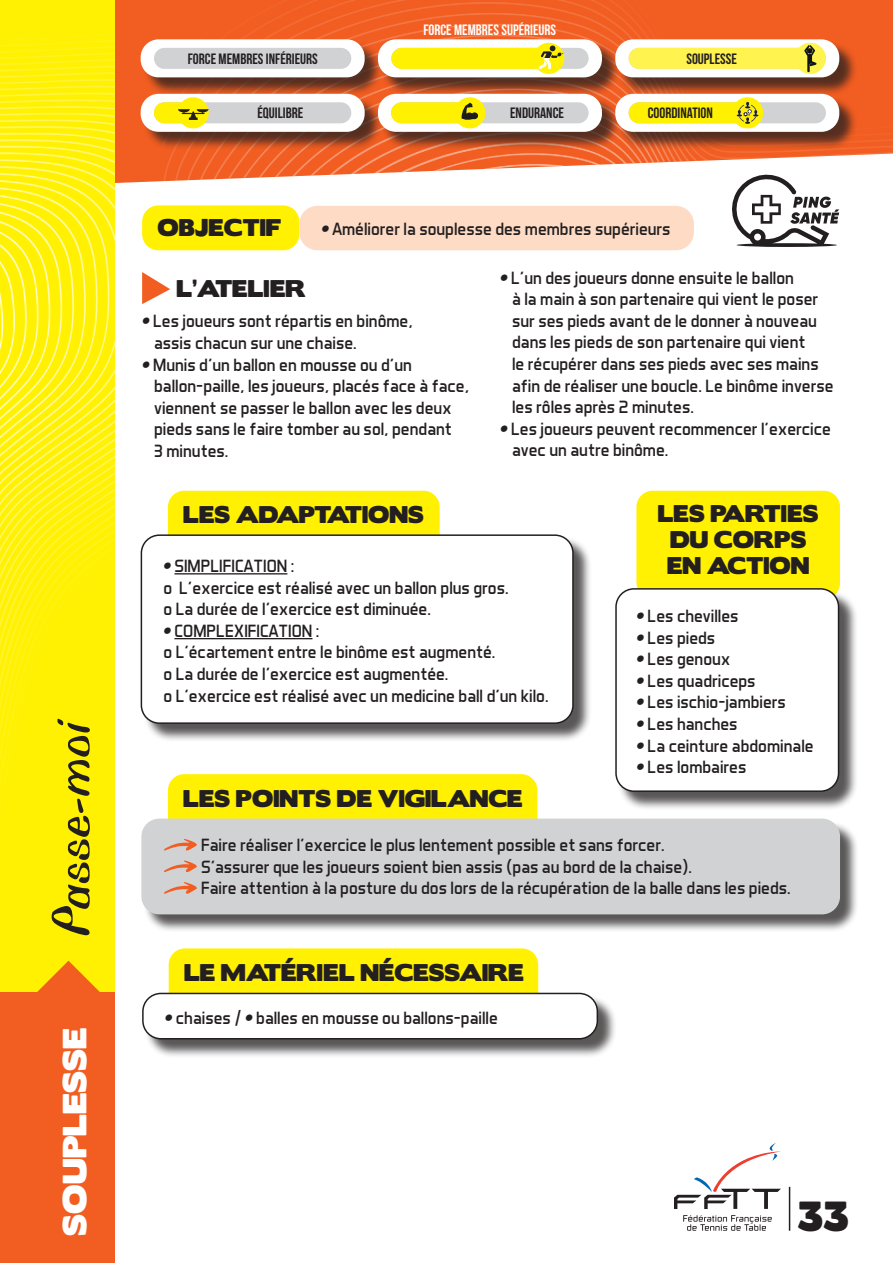
<style>
.page{position:relative;width:893px;height:1263px;background:#fff}
.page>*{position:absolute;margin:0;border:0;box-sizing:border-box;transform-origin:0 0}
.t1{font:57px "Biffo MT Std";color:#231f20}
.t2{font:37.5px "Boris Black Bloxx";color:#231f20}
.t3{font:30px "Boris Black Bloxx";color:#fff}
.t4{font:21.6px/26px "Boris Black Bloxx";color:#231f20;text-align:center}
.t5{font:18px/21.6px "Aero Matics";color:#231f20}
.t6{font:15px "Bebas Neue";color:#231f20}
.t7{font:15px "Bebas Neue";color:#fff}
.s1{font-family:"Gilroy";font-weight:800;font-style:italic}
</style>
<div class="page">
<svg style="left:114px;top:0;width:52px;height:187px;background:#f26729"></svg>
<img style="left:163px;top:0;width:730px;height:181px">
<img style="left:0;top:0;width:114px;height:993px">
<svg style="left:732px;top:175px;width:107px;height:72px"></svg>
<div style="left:142px;top:205px;width:157px;height:45px;background:#fff101;border-radius:16px"></div>
<div style="left:168px;top:491px;width:272px;height:89px;background:#fff101;border-radius:16px"></div>
<div style="left:299px;top:206px;width:395px;height:44px;background:#fddbc5;border-radius:18px"></div>
<div style="left:143px;top:537px;width:449px;height:205px;background:#231f20;opacity:.75"></div>
<div style="left:141px;top:535px;width:432px;height:188px;background:#fff;border-radius:18px"></div>
<div style="left:141px;top:534px;width:433px;height:190px;border:2px solid #231f20;border-radius:18px"></div>
<svg style="left:142px;top:272px;width:28px;height:32px"></svg>
<hr style="left:174px;top:573px;width:113px;height:1px;background:#231f20">
<hr style="left:174px;top:638px;width:138px;height:1px;background:#231f20">
<div style="left:168px;top:774px;width:369px;height:90px;background:#fff101;border-radius:16px"></div>
<div style="left:169px;top:948px;width:369px;height:90px;background:#fff101;border-radius:16px"></div>
<div style="left:0;top:993px;width:115px;height:270px;background:#f25d21"></div>
<svg style="left:23px;top:961px;width:91px;height:32px;background:#faba0c"></svg>
<div style="left:636px;top:491px;width:204px;height:108px;background:#fff101;border-radius:16px"></div>
<div style="left:144px;top:995px;width:472px;height:63px;background:#231f20;opacity:.75"></div>
<div style="left:143px;top:993px;width:454px;height:46px;background:#fff;border-radius:18px"></div>
<div style="left:142px;top:993px;width:456px;height:46px;border:2px solid #231f20;border-radius:18px"></div>
<div style="left:144px;top:821px;width:715px;height:112px;background:#231f20;opacity:.75"></div>
<div style="left:141px;top:818px;width:699px;height:96px;background:#d1d2d4;border-radius:18px"></div>
<svg style="left:164px;top:839px;width:33px;height:12px"></svg>
<svg style="left:164px;top:860px;width:33px;height:12px"></svg>
<svg style="left:164px;top:882px;width:33px;height:12px"></svg>
<div style="left:617px;top:590px;width:241px;height:221px;background:#231f20;opacity:.75"></div>
<div style="left:616px;top:589px;width:222px;height:202px;background:#fff;border-radius:18px"></div>
<div style="left:615px;top:588px;width:224px;height:204px;border:2px solid #231f20;border-radius:18px"></div>
<div style="left:143px;top:42px;width:240px;height:54px;background:#231f20;opacity:.75"></div>
<div style="left:141px;top:39px;width:224px;height:38px;background:#fff;border-radius:18px"></div>
<div style="left:143px;top:96px;width:240px;height:55px;background:#231f20;opacity:.75"></div>
<div style="left:141px;top:94px;width:224px;height:38px;background:#fff;border-radius:18px"></div>
<div style="left:380px;top:42px;width:240px;height:54px;background:#231f20;opacity:.75"></div>
<div style="left:378px;top:39px;width:224px;height:38px;background:#fff;border-radius:18px"></div>
<div style="left:380px;top:96px;width:240px;height:55px;background:#231f20;opacity:.75"></div>
<div style="left:378px;top:94px;width:224px;height:38px;background:#fff;border-radius:18px"></div>
<div style="left:617px;top:42px;width:241px;height:54px;background:#231f20;opacity:.75"></div>
<div style="left:615px;top:39px;width:224px;height:38px;background:#fff;border-radius:18px"></div>
<div style="left:617px;top:96px;width:241px;height:55px;background:#231f20;opacity:.75"></div>
<div style="left:615px;top:94px;width:224px;height:38px;background:#fff;border-radius:18px"></div>
<div style="left:154px;top:48px;width:197px;height:21px;background:#d1d2d4;border-radius:11px"></div>
<div style="left:154px;top:102px;width:197px;height:21px;background:#d1d2d4;border-radius:11px"></div>
<div style="left:391px;top:48px;width:198px;height:21px;background:#d1d2d4;border-radius:11px"></div>
<div style="left:391px;top:102px;width:198px;height:21px;background:#d1d2d4;border-radius:11px"></div>
<div style="left:629px;top:102px;width:197px;height:21px;background:#d1d2d4;border-radius:11px"></div>
<div style="left:154px;top:102px;width:49px;height:21px;background:#fff101;border-radius:11px"></div>
<div style="left:391px;top:48px;width:158px;height:21px;background:#fff101;border-radius:11px"></div>
<div style="left:629px;top:102px;width:129px;height:21px;background:#fff101;border-radius:11px"></div>
<div style="left:629px;top:48px;width:183px;height:21px;background:#fff34f;border-radius:11px"></div>
<div style="left:178px;top:97px;width:31px;height:31px;background:#fff101;border-radius:50%"></div>
<svg style="left:178px;top:109px;width:31px;height:11px"></svg>
<div style="left:732px;top:97px;width:31px;height:31px;background:#fff101;border-radius:50%"></div>
<svg style="left:737px;top:102px;width:21px;height:22px"></svg>
<div style="left:533px;top:43px;width:31px;height:31px;background:#fff101;border-radius:50%"></div>
<svg style="left:538px;top:46px;width:25px;height:24px"></svg>
<div style="left:795px;top:43px;width:31px;height:31px;background:#fff34f;border-radius:50%"></div>
<svg style="left:804px;top:45px;width:12px;height:27px"></svg>
<div style="left:391px;top:102px;width:79px;height:21px;background:#fff101;border-radius:11px"></div>
<div style="left:454px;top:97px;width:31px;height:31px;background:#fff101;border-radius:50%"></div>
<svg style="left:461px;top:103px;width:17px;height:17px"></svg>
<svg style="left:674px;top:1143px;width:107px;height:66px"></svg>
<svg style="left:683px;top:1215px;width:89px;height:16px"></svg>
<hr style="left:789px;top:1187px;width:1px;height:44px;background:#231f20">
<svg style="left:0;top:0;width:21px;height:154px;background:#fff10e"></svg>
<p class="t1" style="left:37px;top:937px;width:220px;rotate:-90deg">Passe-moi</p>
<p class="t3" style="left:52px;top:1235px;width:210px;rotate:-90deg">SOUPLESSE</p>
<p class="t6" style="left:188px;top:51px;width:132px">FORCE MEMBRES INFÉRIEURS</p>
<p class="t7" style="left:423px;top:22px;width:134px">FORCE MEMBRES SUPÉRIEURS</p>
<p class="t6" style="left:686px;top:51px;width:52px">SOUPLESSE</p>
<p class="t6" style="left:257px;top:105px;width:47px">ÉQUILIBRE</p>
<p class="t6" style="left:648px;top:105px;width:67px">COORDINATION</p>
<p class="t6" style="left:510px;top:105px;width:55px">ENDURANCE</p>
<p class="t4" style="left:157px;top:216px;width:126px">OBJECTIF</p>
<p class="t5" style="left:321px;top:218px;width:351px"><span class="s1">•</span> Améliorer la souplesse des membres supérieurs</p>
<p class="t4" style="left:177px;top:276px;width:131px">L’ATELIER</p>
<p class="t5" style="left:154px;top:310px;width:260px;text-indent:-12px"><span class="s1">•</span> Les joueurs sont répartis en binôme, assis chacun sur une chaise.</p>
<p class="t5" style="left:154px;top:353px;width:316px;text-indent:-12px"><span class="s1">•</span> Munis d’un ballon en mousse ou d’un ballon-paille, les joueurs, placés face à face, viennent se passer le ballon avec les deux pieds sans le faire tomber au sol, pendant<br>3 minutes.</p>
<p class="t5" style="left:512px;top:266px;width:323px;text-indent:-12px"><span class="s1">•</span> L’un des joueurs donne ensuite le ballon<br>à la main à son partenaire qui vient le poser sur ses pieds avant de le donner à nouveau dans les pieds de son partenaire qui vient<br>le récupérer dans ses pieds avec ses mains afin de réaliser une boucle. Le binôme inverse les rôles après 2 minutes.</p>
<p class="t5" style="left:512px;top:417px;width:320px;text-indent:-12px"><span class="s1">•</span> Les joueurs peuvent recommencer l’exercice avec un autre binôme.</p>
<p class="t4" style="left:183px;top:502px;width:242px">LES ADAPTATIONS</p>
<p class="t5" style="left:163px;top:555px;width:347px"><span class="s1">•</span> SIMPLIFICATION :<br>o L’exercice est réalisé avec un ballon plus gros. o La durée de l’exercice est diminuée.</p>
<p class="t5" style="left:163px;top:619px;width:387px"><span class="s1">•</span> COMPLEXIFICATION :<br>o L’écartement entre le binôme est augmenté.<br>o La durée de l’exercice est augmentée.<br>o L’exercice est réalisé avec un medicine ball d’un kilo.</p>
<p class="t4" style="left:183px;top:786px;width:341px">LES POINTS DE VIGILANCE</p>
<p class="t4" style="left:658px;top:501px;width:162px">LES PARTIES<br>DU CORPS<br>EN ACTION</p>
<p class="t5" style="left:636px;top:605px;width:103px"><span class="s1">•</span> Les chevilles</p>
<p class="t5" style="left:636px;top:626px;width:80px"><span class="s1">•</span> Les pieds</p>
<p class="t5" style="left:636px;top:648px;width:96px"><span class="s1">•</span> Les genoux</p>
<p class="t5" style="left:636px;top:669px;width:121px"><span class="s1">•</span> Les quadriceps</p>
<p class="t5" style="left:636px;top:691px;width:151px"><span class="s1">•</span> Les ischio-jambiers</p>
<p class="t5" style="left:636px;top:713px;width:103px"><span class="s1">•</span> Les hanches</p>
<p class="t5" style="left:636px;top:734px;width:179px"><span class="s1">•</span> La ceinture abdominale</p>
<p class="t5" style="left:636px;top:756px;width:111px"><span class="s1">•</span> Les lombaires</p>
<p class="t5" style="left:201px;top:834px;width:591px">Faire réaliser l’exercice le plus lentement possible et sans forcer.<br>S’assurer que les joueurs soient bien assis (pas au bord de la chaise).<br>Faire attention à la posture du dos lors de la récupération de la balle dans les pieds.</p>
<p class="t4" style="left:184px;top:960px;width:341px">LE MATÉRIEL NÉCESSAIRE</p>
<p class="t5" style="left:165px;top:1007px;width:334px"><span class="s1">•</span> chaises / <span class="s1">•</span> balles en mousse ou ballons-paille</p>
<p class="t2" style="left:797px;top:1188px;width:53px">33</p>
</div>
